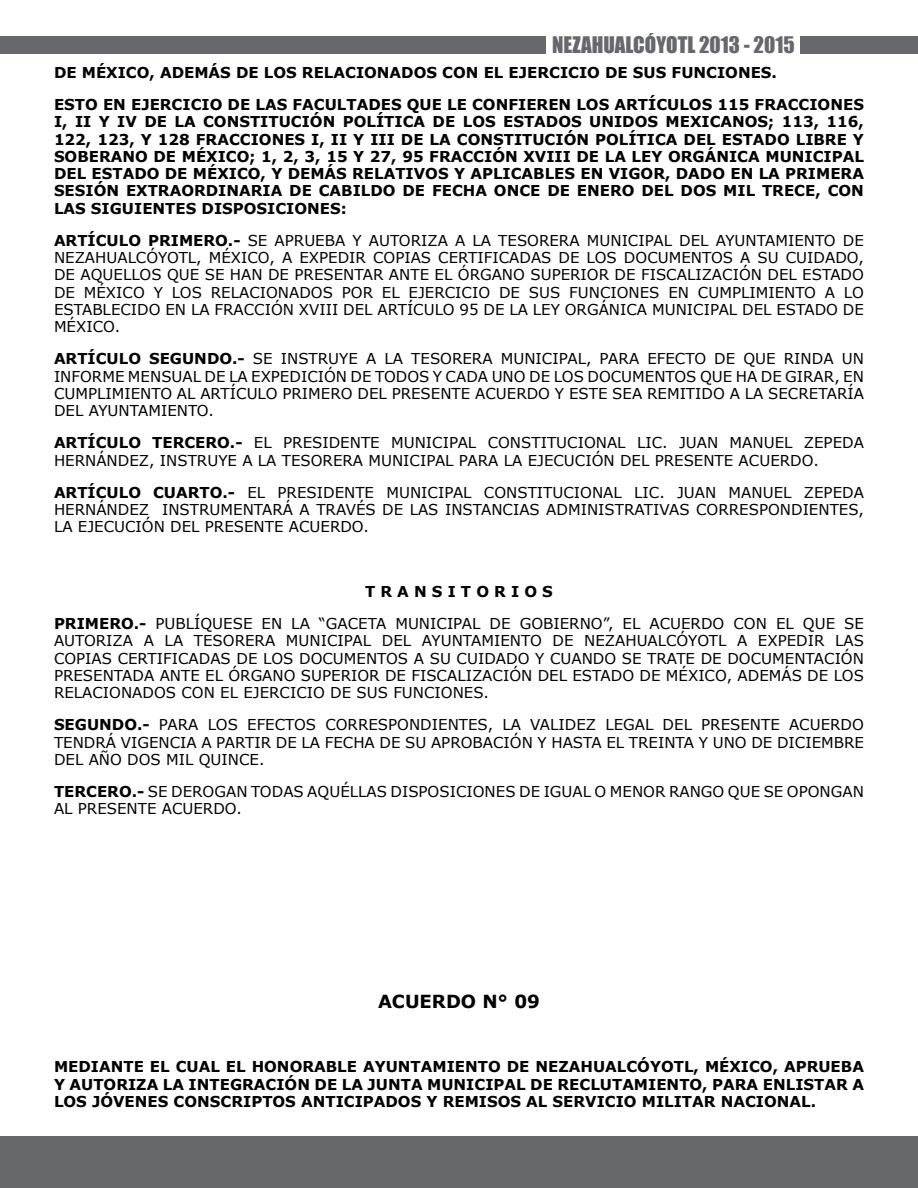
<style>
.page{position:relative;width:918px;height:1188px;background:#fff}
.page>*{position:absolute;margin:0;border:0;box-sizing:border-box;transform-origin:0 0}
.t1{font:21px "Impact";color:#67686b}
.t2{font:700 18px "Verdana";color:#000}
.t3{font:15px/17.2px "Verdana";color:#000;text-align:justify}
.t4{font:700 15px/17.2px "Verdana";color:#000;text-align:justify}
.s1{font-weight:700}
</style>
<div class="page">
<div style="left:0;top:1136px;width:918px;height:52px;background:#67686b"></div>
<div style="left:800px;top:36px;width:118px;height:18px;background:#67686b"></div>
<div style="left:0;top:36px;width:546px;height:18px;background:#67686b"></div>
<h1 class="t1" style="left:552px;top:28px;width:244px">NEZAHUALCÓYOTL 2013 - 2015</h1>
<p class="t4" style="left:54px;top:56px;width:811px;line-height:32.2px">DE MÉXICO, ADEMÁS DE LOS RELACIONADOS CON EL EJERCICIO DE SUS FUNCIONES.<br>ESTO EN EJERCICIO DE LAS FACULTADES QUE LE CONFIEREN LOS ARTÍCULOS 115 FRACCIONES</p>
<p class="t4" style="left:54px;top:113px;width:812px">I, II Y IV DE LA CONSTITUCIÓN POLÍTICA DE LOS ESTADOS UNIDOS MEXICANOS; 113, 116, 122, 123, Y 128 FRACCIONES I, II Y III DE LA CONSTITUCIÓN POLÍTICA DEL ESTADO LIBRE Y SOBERANO DE MÉXICO; 1, 2, 3, 15 Y 27, 95 FRACCIÓN XVIII DE LA LEY ORGÁNICA MUNICIPAL DEL ESTADO DE MÉXICO, Y DEMÁS RELATIVOS Y APLICABLES EN VIGOR, DADO EN LA PRIMERA SESIÓN EXTRAORDINARIA DE CABILDO DE FECHA ONCE DE ENERO DEL DOS MIL TRECE, CON LAS SIGUIENTES DISPOSICIONES:</p>
<p class="t3" style="left:54px;top:232px;width:812px"><span class="s1">ARTÍCULO PRIMERO.-</span> SE APRUEBA Y AUTORIZA A LA TESORERA MUNICIPAL DEL AYUNTAMIENTO DE NEZAHUALCÓYOTL, MÉXICO, A EXPEDIR COPIAS CERTIFICADAS DE LOS DOCUMENTOS A SU CUIDADO, DE AQUELLOS QUE SE HAN DE PRESENTAR ANTE EL ÓRGANO SUPERIOR DE FISCALIZACIÓN DEL ESTADO DE MÉXICO Y LOS RELACIONADOS POR EL EJERCICIO DE SUS FUNCIONES EN CUMPLIMIENTO A LO ESTABLECIDO EN LA FRACCIÓN XVIII DEL ARTÍCULO 95 DE LA LEY ORGÁNICA MUNICIPAL DEL ESTADO DE MÉXICO.</p>
<p class="t3" style="left:54px;top:350px;width:812px"><span class="s1">ARTÍCULO SEGUNDO.-</span> SE INSTRUYE A LA TESORERA MUNICIPAL, PARA EFECTO DE QUE RINDA UN INFORME MENSUAL DE LA EXPEDICIÓN DE TODOS Y CADA UNO DE LOS DOCUMENTOS QUE HA DE GIRAR, EN CUMPLIMIENTO AL ARTÍCULO PRIMERO DEL PRESENTE ACUERDO Y ESTE SEA REMITIDO A LA SECRETARÍA DEL AYUNTAMIENTO.</p>
<p class="t3" style="left:54px;top:434px;width:812px"><span class="s1">ARTÍCULO TERCERO.-</span> EL PRESIDENTE MUNICIPAL CONSTITUCIONAL LIC. JUAN MANUEL ZEPEDA<br>HERNÁNDEZ, INSTRUYE A LA TESORERA MUNICIPAL PARA LA EJECUCIÓN DEL PRESENTE ACUERDO.</p>
<p class="t3" style="left:54px;top:484px;width:812px"><span class="s1">ARTÍCULO CUARTO.-</span> EL PRESIDENTE MUNICIPAL CONSTITUCIONAL LIC. JUAN MANUEL ZEPEDA HERNÁNDEZ INSTRUMENTARÁ A TRAVÉS DE LAS INSTANCIAS ADMINISTRATIVAS CORRESPONDIENTES, LA EJECUCIÓN DEL PRESENTE ACUERDO.</p>
<p class="t3" style="left:54px;top:575px;width:812px;line-height:32.2px;text-align:center"><span class="s1">T R A N S I T O R I O S<br>PRIMERO.-</span> PUBLÍQUESE EN LA “GACETA MUNICIPAL DE GOBIERNO”, EL ACUERDO CON EL QUE SE</p>
<p class="t3" style="left:54px;top:632px;width:812px">AUTORIZA A LA TESORERA MUNICIPAL DEL AYUNTAMIENTO DE NEZAHUALCÓYOTL A EXPEDIR LAS COPIAS CERTIFICADAS DE LOS DOCUMENTOS A SU CUIDADO Y CUANDO SE TRATE DE DOCUMENTACIÓN PRESENTADA ANTE EL ÓRGANO SUPERIOR DE FISCALIZACIÓN DEL ESTADO DE MÉXICO, ADEMÁS DE LOS RELACIONADOS CON EL EJERCICIO DE SUS FUNCIONES.</p>
<p class="t3" style="left:54px;top:716px;width:812px"><span class="s1">SEGUNDO.-</span> PARA LOS EFECTOS CORRESPONDIENTES, LA VALIDEZ LEGAL DEL PRESENTE ACUERDO TENDRÁ VIGENCIA A PARTIR DE LA FECHA DE SU APROBACIÓN Y HASTA EL TREINTA Y UNO DE DICIEMBRE DEL AÑO DOS MIL QUINCE.</p>
<p class="t3" style="left:54px;top:783px;width:811px"><span class="s1">TERCERO.-</span> SE DEROGAN TODAS AQUÉLLAS DISPOSICIONES DE IGUAL O MENOR RANGO QUE SE OPONGAN<br>AL PRESENTE ACUERDO.</p>
<p class="t2" style="left:378px;top:988px;width:163px">ACUERDO N° 09</p>
<p class="t4" style="left:54px;top:1058px;width:811px">MEDIANTE EL CUAL EL HONORABLE AYUNTAMIENTO DE NEZAHUALCÓYOTL, MÉXICO, APRUEBA Y AUTORIZA LA INTEGRACIÓN DE LA JUNTA MUNICIPAL DE RECLUTAMIENTO, PARA ENLISTAR A LOS JÓVENES CONSCRIPTOS ANTICIPADOS Y REMISOS AL SERVICIO MILITAR NACIONAL.</p>
</div>
